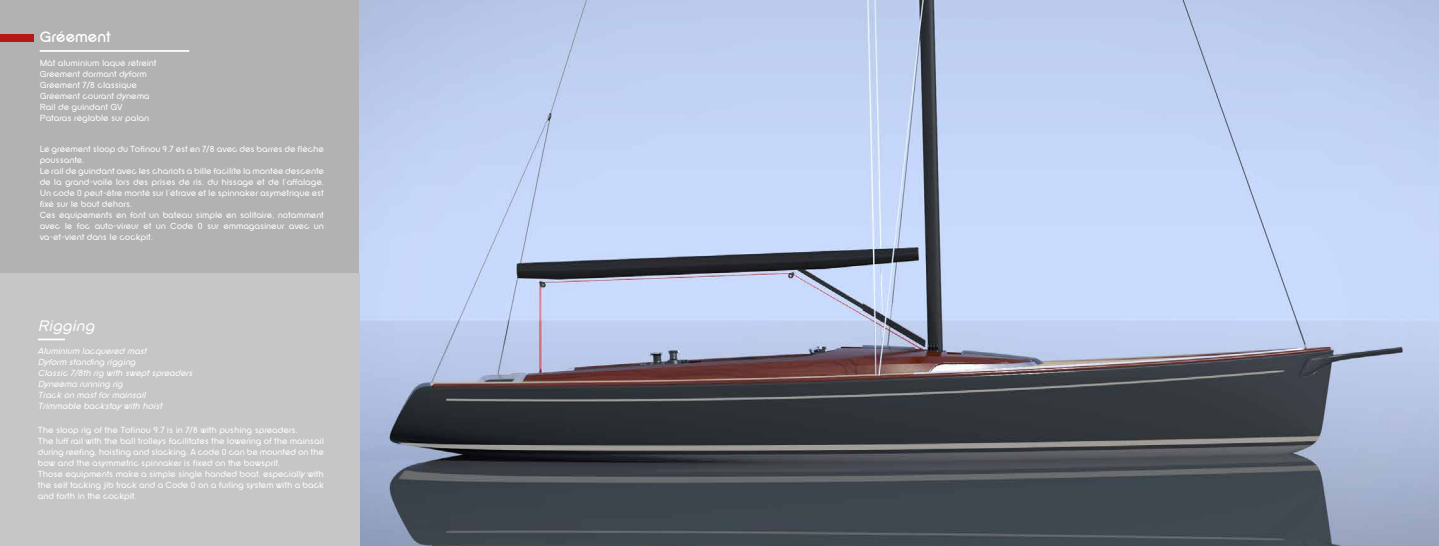
<style>
.page{position:relative;width:1439px;height:546px;background:#b2b2b2}
.page>*{position:absolute;margin:0;border:0;box-sizing:border-box;transform-origin:0 0}
.t1{font:700 15.75px "SF New Republic";color:#fff}
.t2{font:italic 15.75px "SF New Republic";color:#fff}
.t3{font:9.19px/11px "SF New Republic";letter-spacing:-.015em;color:#fff}
.t4{font:italic 9.19px/11px "SF New Republic";letter-spacing:-.015em;color:#fff}
</style>
<div class="page">
<img style="left:360px;top:0;width:1079px;height:546px">
<div style="left:0;top:34px;width:33px;height:8px;background:#b21917"></div>
<hr style="left:40px;top:50px;width:149px;height:2px;background:#fff">
<div style="left:0;top:273px;width:360px;height:273px;background:#c6c6c6"></div>
<hr style="left:38px;top:338px;width:27px;height:2px;background:#fff">
<h1 class="t1" style="left:40px;top:29px;width:73px">Gréement</h1>
<p class="t3" style="left:40px;top:57px;width:118px">Mât aluminium laqué rétreint<br>Gréement dormant dyform<br>Gréement 7/8 classique<br>Gréement courant dynema<br>Rail de guindant GV<br>Pataras réglable sur palan</p>
<p class="t3" style="left:40px;top:143px;width:286px">Le gréement sloop du Tofinou 9.7 est en 7/8 avec des barres de flèche poussante.<br>Le rail de guindant avec les chariots à bille facilite la montée descente de la grand-voile lors des prises de ris, du hissage et de l’affalage.<br>Un code 0 peut-être monté sur l’étrave et le spinnaker asymétrique est fixé sur le bout dehors.<br>Ces équipements en font un bateau simple en solitaire, notamment avec le foc auto-vireur et un Code 0 sur emmagasineur avec un va-et-vient dans le cockpit.</p>
<h1 class="t2" style="left:38px;top:317px;width:58px">Rigging</h1>
<p class="t4" style="left:38px;top:346px;width:156px">Aluminium lacquered mast<br>Dyform standing rigging<br>Classic 7/8th rig with swept spreaders<br>Dyneema running rig<br>Track on mast for mainsail<br>Trimmable backstay with hoist</p>
<p class="t3" style="left:38px;top:424px;width:288px">The sloop rig of the Tofinou 9.7 is in 7/8 with pushing spreaders.<br>The luff rail with the ball trolleys facilitates the lowering of the mainsail during reefing, hoisting and slacking. A code 0 can be mounted on the bow and the asymmetric spinnaker is fixed on the bowsprit.<br>Those equipments make a simple single handed boat, especially with the self tacking jib track and a Code 0 on a furling system with a back and forth in the cockpit.</p>
</div>
